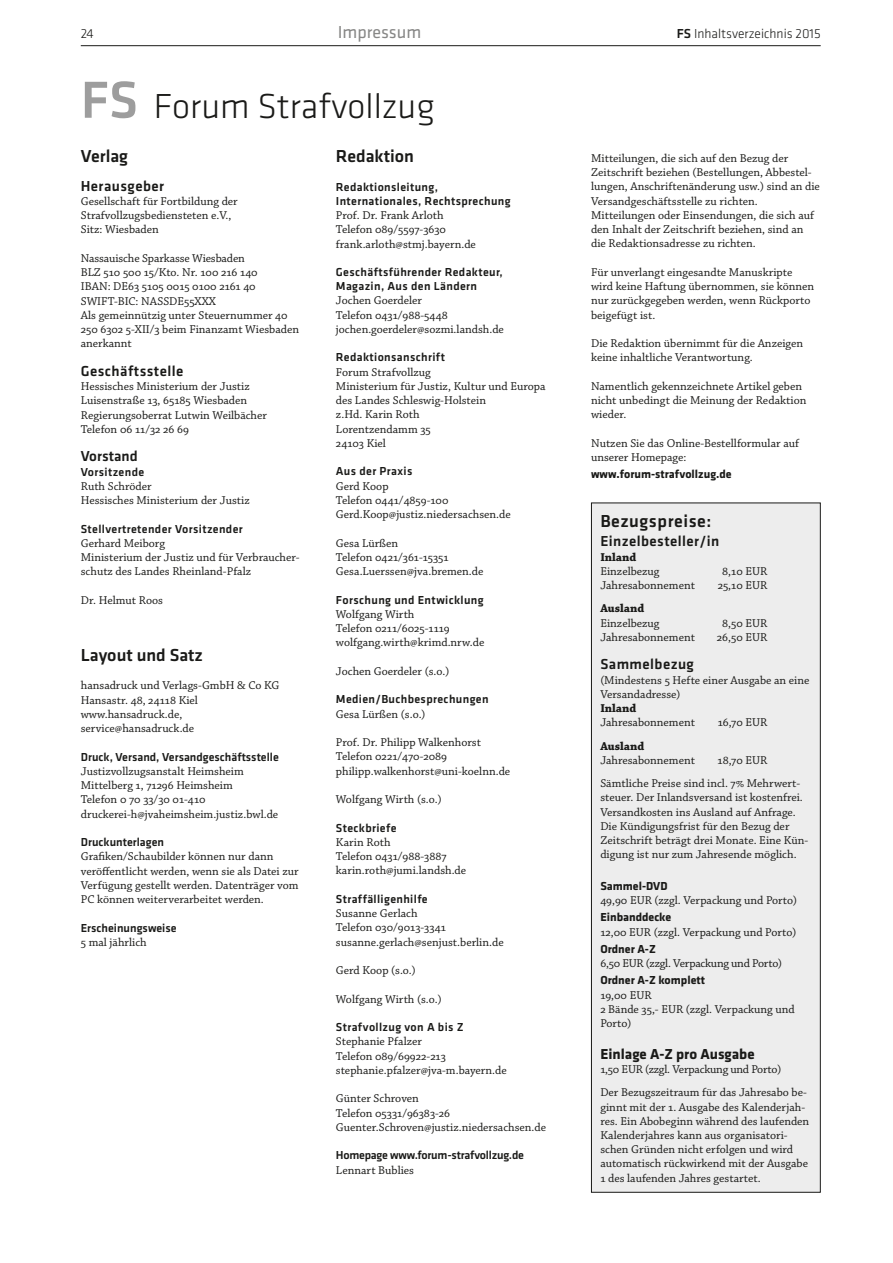
<style>
.page{position:relative;width:893px;height:1263px;background:#fff}
.page>*{position:absolute;margin:0;border:0;box-sizing:border-box;transform-origin:0 0}
.t1{font:300 36px "Klavika";color:#1a1a18}
.t2{font:500 18px "Klavika";color:#1a1a18}
.t3{font:500 18px "Klavika";letter-spacing:.03em;color:#1a1a18}
.t4{font:18px "Klavika";color:#878786}
.t5{font:500 15px "Klavika";letter-spacing:.03em;color:#1a1a18}
.t6{font:700 15px "Klavika";color:#1a1a18}
.t7{font:500 15px "Klavika";color:#1a1a18}
.t8{font:300 13.5px "Klavika";color:#1a1a18}
.t9{font:12px/14.2px "Chaparral Pro";color:#1a1a18}
.t10{font:500 12px/14.2px "Klavika";letter-spacing:.03em;color:#1a1a18}
.t11{font:700 12px "Klavika";color:#1a1a18}
.t12{font:500 12px "Klavika";color:#1a1a18}
.t13{font:500 12px "Klavika";letter-spacing:-.02em;color:#1a1a18}
.t14{font:12px "Chaparral Pro";letter-spacing:-.02em;color:#1a1a18}
.t15{font:700 12px "Chaparral Pro";color:#1a1a18}
.s1{font-weight:500}
.s2{font-weight:500;font-size:54px;color:#9d9d9d}
</style>
<div class="page">
<hr style="left:81px;top:45px;width:740px;height:1px;background:#1a1a18">
<div style="left:591px;top:503px;width:229px;height:689px;background:#ededed"></div>
<div style="left:591px;top:503px;width:230px;height:690px;border:1px solid #1a1a18"></div>
<p class="t8" style="left:81px;top:26px;width:15px">24</p>
<h2 class="t4" style="left:338px;top:22px;width:85px">Impressum</h2>
<p class="t8" style="left:677px;top:26px;width:145px"><span class="s1">FS</span> Inhaltsverzeichnis 2015</p>
<h1 class="t1" style="left:81px;top:86px;width:356px"><span class="s2">FS</span> Forum Strafvollzug</h1>
<h2 class="t2" style="left:81px;top:146px;width:49px">Verlag</h2>
<p class="t5" style="left:81px;top:177px;width:85px">Herausgeber</p>
<p class="t9" style="left:81px;top:194px;width:158px">Gesellschaft für Fortbildung der<br>Strafvollzugsbediensteten e.V.,<br>Sitz: Wiesbaden</p>
<p class="t9" style="left:81px;top:251px;width:220px">Nassauische Sparkasse Wiesbaden<br>BLZ 510 500 15/Kto. Nr. 100 216 140<br>IBAN: DE63 5105 0015 0100 2161 40<br>SWIFT-BIC: NASSDE55XXX<br>Als gemeinnützig unter Steuernummer 40<br>250 6302 5-XII/3 beim Finanzamt Wiesbaden anerkannt</p>
<p class="t5" style="left:81px;top:363px;width:104px">Geschäftsstelle</p>
<p class="t9" style="left:81px;top:380px;width:188px">Hessisches Ministerium der Justiz<br>Luisenstraße 13, 65185 Wiesbaden<br>Regierungsoberrat Lutwin Weilbächer<br>Telefon 06 11/32 26 69</p>
<p class="t7" style="left:81px;top:448px;width:58px">Vorstand</p>
<p class="t10" style="left:81px;top:465px;width:65px">Vorsitzende</p>
<p class="t9" style="left:81px;top:479px;width:170px">Ruth Schröder<br>Hessisches Ministerium der Justiz</p>
<p class="t10" style="left:81px;top:522px;width:164px">Stellvertretender Vorsitzender</p>
<p class="t9" style="left:81px;top:536px;width:220px">Gerhard Meiborg<br>Ministerium der Justiz und für Verbraucher&shy;schutz des Landes Rheinland-Pfalz</p>
<p class="t9" style="left:81px;top:593px;width:84px">Dr. Helmut Roos</p>
<h2 class="t2" style="left:336px;top:146px;width:80px">Redaktion</h2>
<p class="t10" style="left:336px;top:180px;width:176px">Redaktionsleitung,<br>Internationales, Rechtsprechung</p>
<p class="t9" style="left:336px;top:209px;width:142px">Prof. Dr. Frank Arloth<br>Telefon 089/5597-3630 frank.arloth@stmj.bayern.de</p>
<p class="t10" style="left:336px;top:265px;width:168px">Geschäftsführender Redakteur,<br>Magazin, Aus den Ländern</p>
<p class="t9" style="left:336px;top:294px;width:169px">Jochen Goerdeler<br>Telefon 0431/988-5448 jochen.goerdeler@sozmi.landsh.de</p>
<p class="t10" style="left:336px;top:351px;width:110px">Redaktionsanschrift</p>
<p class="t9" style="left:336px;top:365px;width:211px">Forum Strafvollzug<br>Ministerium für Justiz, Kultur und Europa des Landes Schleswig-Holstein<br>z.Hd. Karin Roth<br>Lorentzendamm 35<br>24103 Kiel</p>
<p class="t10" style="left:336px;top:465px;width:78px">Aus der Praxis</p>
<p class="t9" style="left:336px;top:479px;width:176px">Gerd Koop<br>Telefon 0441/4859-100<br>Gerd.Koop@justiz.niedersachsen.de</p>
<p class="t9" style="left:336px;top:536px;width:149px">Gesa Lürßen<br>Telefon 0421/361-15351<br>Gesa.Luerssen@jva.bremen.de</p>
<p class="t10" style="left:336px;top:593px;width:149px">Forschung und Entwicklung</p>
<p class="t9" style="left:336px;top:607px;width:150px">Wolfgang Wirth<br>Telefon 0211/6025-1119 wolfgang.wirth@krimd.nrw.de</p>
<p class="t9" style="left:336px;top:664px;width:115px">Jochen Goerdeler (s.o.)</p>
<p class="t10" style="left:336px;top:692px;width:154px">Medien/Buchbesprechungen</p>
<p class="t9" style="left:336px;top:707px;width:91px">Gesa Lürßen (s.o.)</p>
<p class="t9" style="left:336px;top:736px;width:176px">Prof. Dr. Philipp Walkenhorst<br>Telefon 0221/470-2089 philipp.walkenhorst@uni-koelnn.de</p>
<p class="t9" style="left:336px;top:793px;width:107px">Wolfgang Wirth (s.o.)</p>
<p class="t10" style="left:336px;top:821px;width:62px">Steckbriefe</p>
<p class="t9" style="left:336px;top:835px;width:132px">Karin Roth<br>Telefon 0431/988-3887 karin.roth@jumi.landsh.de</p>
<p class="t10" style="left:336px;top:892px;width:93px">Straffälligenhilfe</p>
<p class="t9" style="left:336px;top:907px;width:169px">Susanne Gerlach<br>Telefon 030/9013-3341 susanne.gerlach@senjust.berlin.de</p>
<p class="t9" style="left:336px;top:964px;width:81px">Gerd Koop (s.o.)</p>
<p class="t9" style="left:336px;top:992px;width:107px">Wolfgang Wirth (s.o.)</p>
<p class="t10" style="left:336px;top:1020px;width:129px">Strafvollzug von A bis Z</p>
<p class="t9" style="left:336px;top:1035px;width:172px">Stephanie Pfalzer<br>Telefon 089/69922-213 stephanie.pfalzer@jva-m.bayern.de</p>
<p class="t9" style="left:336px;top:1092px;width:212px">Günter Schroven<br>Telefon 05331/96383-26<br>Guenter.Schroven@justiz.niedersachsen.de</p>
<p class="t13" style="left:336px;top:1149px;width:189px">Homepage www.forum-strafvollzug.de</p>
<p class="t9" style="left:336px;top:1163px;width:80px">Lennart Bublies</p>
<p class="t9" style="left:591px;top:151px;width:230px">Mitteilungen, die sich auf den Bezug der Zeitschrift beziehen (Bestellungen, Abbestel&shy;lungen, Anschriftenänderung usw.) sind an die Versandgeschäftsstelle zu richten.<br>Mitteilungen oder Einsendungen, die sich auf den Inhalt der Zeitschrift beziehen, sind an die Redaktionsadresse zu richten.</p>
<p class="t9" style="left:591px;top:265px;width:225px">Für unverlangt eingesandte Manuskripte wird keine Haftung übernommen, sie können nur zurückgegeben werden, wenn Rückporto beigefügt ist.</p>
<p class="t9" style="left:591px;top:337px;width:214px">Die Redaktion übernimmt für die Anzeigen keine inhaltliche Verantwortung.</p>
<p class="t9" style="left:591px;top:379px;width:217px">Namentlich gekennzeichnete Artikel geben nicht unbedingt die Meinung der Redaktion wieder.</p>
<p class="t9" style="left:591px;top:436px;width:210px">Nutzen Sie das Online-Bestellformular auf unserer Homepage:</p>
<p class="t11" style="left:591px;top:468px;width:142px">www.forum-strafvollzug.de</p>
<h2 class="t3" style="left:600px;top:511px;width:113px">Bezugspreise:</h2>
<p class="t5" style="left:600px;top:533px;width:121px">Einzelbesteller/in</p>
<p class="t15" style="left:600px;top:550px;width:37px">Inland</p>
<p class="t9" style="left:600px;top:564px;width:61px">Einzelbezug</p>
<p class="t9" style="left:722px;top:564px;width:47px">8,10 EUR</p>
<p class="t9" style="left:600px;top:579px;width:96px">Jahresabonnement</p>
<p class="t9" style="left:718px;top:579px;width:51px">25,10 EUR</p>
<p class="t15" style="left:600px;top:601px;width:45px">Ausland</p>
<p class="t9" style="left:600px;top:616px;width:61px">Einzelbezug</p>
<p class="t9" style="left:722px;top:616px;width:47px">8,50 EUR</p>
<p class="t9" style="left:600px;top:630px;width:96px">Jahresabonnement</p>
<p class="t9" style="left:717px;top:630px;width:52px">26,50 EUR</p>
<p class="t5" style="left:600px;top:656px;width:95px">Sammelbezug</p>
<p class="t9" style="left:600px;top:673px;width:211px">(Mindestens 5 Hefte einer Ausgabe an eine<br>Versandadresse)</p>
<p class="t15" style="left:600px;top:701px;width:37px">Inland</p>
<p class="t9" style="left:600px;top:716px;width:96px">Jahresabonnement</p>
<p class="t9" style="left:718px;top:716px;width:51px">16,70 EUR</p>
<p class="t15" style="left:600px;top:739px;width:45px">Ausland</p>
<p class="t9" style="left:600px;top:753px;width:96px">Jahresabonnement</p>
<h2 class="t2" style="left:81px;top:645px;width:124px">Layout und Satz</h2>
<p class="t9" style="left:81px;top:679px;width:200px">hansadruck und Verlags-GmbH &amp; Co KG<br>Hansastr. 48, 24118 Kiel www.hansadruck.de, service@hansadruck.de</p>
<p class="t12" style="left:81px;top:750px;width:199px">Druck, Versand, Versandgeschäftsstelle</p>
<p class="t9" style="left:81px;top:764px;width:199px">Justizvollzugsanstalt Heimsheim Mittelberg 1, 71296 Heimsheim<br>Telefon 0 70 33/30 01-410 druckerei-h@jvaheimsheim.justiz.bwl.de</p>
<p class="t12" style="left:81px;top:835px;width:85px">Druckunterlagen</p>
<p class="t9" style="left:81px;top:850px;width:219px">Grafiken/Schaubilder können nur dann veröffentlicht werden, wenn sie als Datei zur Verfügung gestellt werden. Datenträger vom PC können weiterverarbeitet werden.</p>
<p class="t12" style="left:81px;top:921px;width:97px">Erscheinungsweise</p>
<p class="t9" style="left:81px;top:935px;width:67px">5 mal jährlich</p>
<p class="t9" style="left:600px;top:749px;width:201px;line-height:23.2px;text-indent:117px">18,70 EUR<br>Sämtliche Preise sind incl. 7% Mehrwert-</p>
<p class="t9" style="left:600px;top:791px;width:209px">steuer. Der Inlandsversand ist kostenfrei.<br>Versandkosten ins Ausland auf Anfrage.<br>Die Kündigungsfrist für den Bezug der Zeitschrift beträgt drei Monate. Eine Kün&shy;digung ist nur zum Jahresende möglich.</p>
<p class="t11" style="left:600px;top:879px;width:69px">Sammel-DVD</p>
<p class="t9" style="left:600px;top:894px;width:198px">49,90 EUR (zzgl. Verpackung und Porto)</p>
<p class="t11" style="left:600px;top:911px;width:73px">Einbanddecke</p>
<p class="t9" style="left:600px;top:925px;width:198px">12,00 EUR (zzgl. Verpackung und Porto)</p>
<p class="t11" style="left:600px;top:942px;width:57px">Ordner A-Z</p>
<p class="t14" style="left:600px;top:957px;width:183px">6,50 EUR (zzgl. Verpackung und Porto)</p>
<p class="t11" style="left:600px;top:974px;width:106px">Ordner A-Z komplett</p>
<p class="t9" style="left:600px;top:988px;width:196px">19,00 EUR<br>2 Bände 35,- EUR (zzgl. Verpackung und<br>Porto)</p>
<p class="t6" style="left:600px;top:1045px;width:156px">Einlage A-Z pro Ausgabe</p>
<p class="t9" style="left:600px;top:1058px;width:208px;line-height:23.2px">1,50 EUR (zzgl. Verpackung und Porto)<br>Der Bezugszeitraum für das Jahresabo be-</p>
<p class="t9" style="left:600px;top:1100px;width:210px">ginnt mit der 1. Ausgabe des Kalenderjah&shy;res. Ein Abobeginn während des laufenden Kalenderjahres kann aus organisatori&shy;schen Gründen nicht erfolgen und wird automatisch rückwirkend mit der Ausgabe 1 des laufenden Jahres gestartet.</p>
</div>
